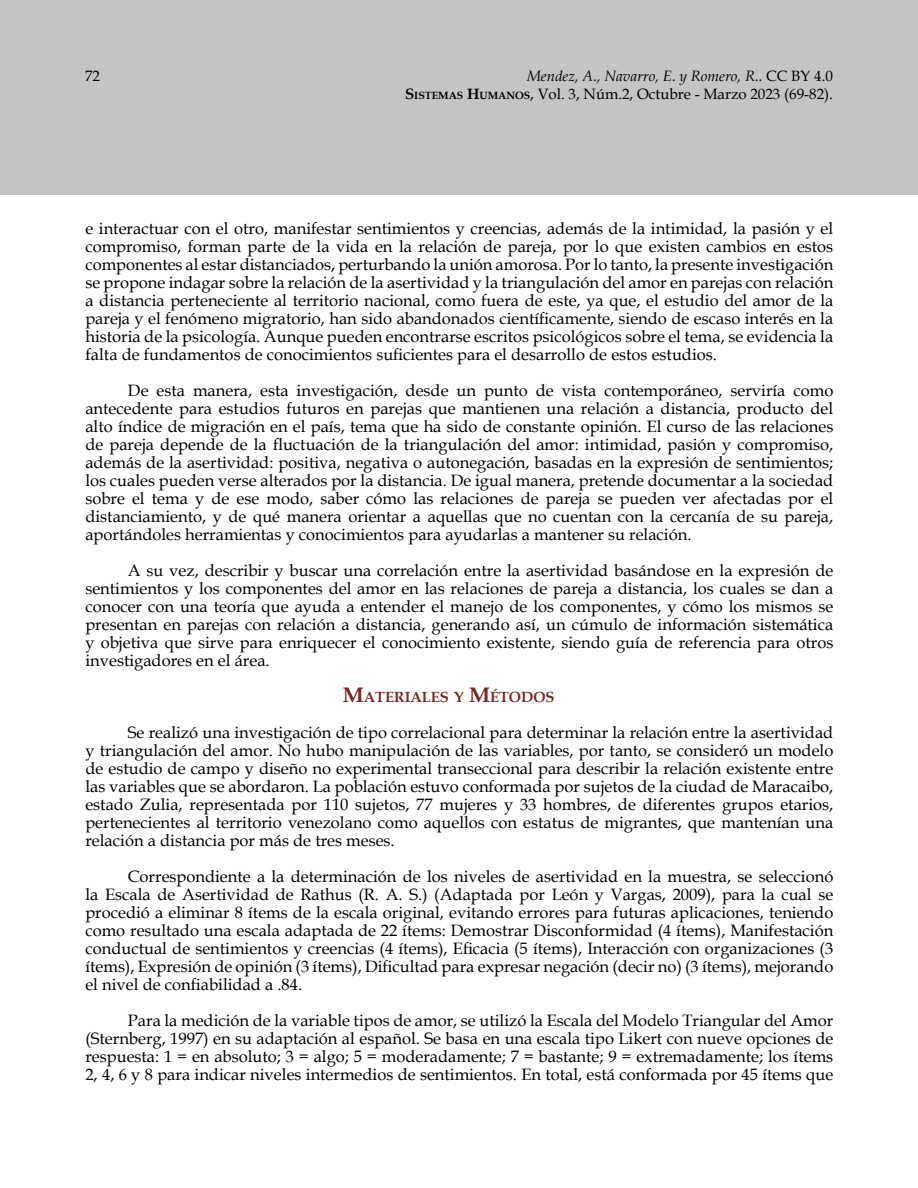
<style>
.page{position:relative;width:918px;height:1188px;background:#fff}
.page>*{position:absolute;margin:0;border:0;box-sizing:border-box;transform-origin:0 0}
.textogeneral{font:16.5px/18px "Book Antiqua";color:#000;text-align:justify}
.t1{font:15px/18px "Book Antiqua";color:#000;text-align:right}
.Titulo_nivel_1{font:700 14.7px "Book Antiqua";color:#7c2521}
.s1{font-style:italic}
.s2{font-weight:700}
.s3{font-weight:700;font-size:10.5px}
.s4{font-size:21px}
</style>
<div class="page">
<div style="left:0;top:0;width:917px;height:195px;background:#c4c4c4"></div>
<p class="t1" style="left:85px;top:67px;width:16px">72</p>
<p class="t1" style="left:405px;top:67px;width:429px"><span class="s1">Mendez, A., Navarro, E. y Romero, R..</span> CC BY 4.0<br><span class="s2">S</span><span class="s3">ISTEMAS</span> <span class="s2">H</span><span class="s3">UMANOS</span>, Vol. 3, Núm.2, Octubre - Marzo 2023 (69-82).</p>
<p class="textogeneral" style="left:85px;top:219px;width:749px">e interactuar con el otro, manifestar sentimientos y creencias, además de la intimidad, la pasión y el compromiso, forman parte de la vida en la relación de pareja, por lo que existen cambios en estos componentes al estar distanciados, perturbando la unión amorosa. Por lo tanto, la presente investigación se propone indagar sobre la relación de la asertividad y la triangulación del amor en parejas con relación a distancia perteneciente al territorio nacional, como fuera de este, ya que, el estudio del amor de la pareja y el fenómeno migratorio, han sido abandonados científicamente, siendo de escaso interés en la historia de la psicología. Aunque pueden encontrarse escritos psicológicos sobre el tema, se evidencia la falta de fundamentos de conocimientos suficientes para el desarrollo de estos estudios.</p>
<p class="textogeneral" style="left:85px;top:381px;width:749px;text-indent:43px">De esta manera, esta investigación, desde un punto de vista contemporáneo, serviría como antecedente para estudios futuros en parejas que mantienen una relación a distancia, producto del alto índice de migración en el país, tema que ha sido de constante opinión. El curso de las relaciones de pareja depende de la fluctuación de la triangulación del amor: intimidad, pasión y compromiso, además de la asertividad: positiva, negativa o autonegación, basadas en la expresión de sentimientos; los cuales pueden verse alterados por la distancia. De igual manera, pretende documentar a la sociedad sobre el tema y de ese modo, saber cómo las relaciones de pareja se pueden ver afectadas por el distanciamiento, y de qué manera orientar a aquellas que no cuentan con la cercanía de su pareja, aportándoles herramientas y conocimientos para ayudarlas a mantener su relación.</p>
<p class="textogeneral" style="left:85px;top:561px;width:749px;text-indent:43px">A su vez, describir y buscar una correlación entre la asertividad basándose en la expresión de sentimientos y los componentes del amor en las relaciones de pareja a distancia, los cuales se dan a conocer con una teoría que ayuda a entender el manejo de los componentes, y cómo los mismos se presentan en parejas con relación a distancia, generando así, un cúmulo de información sistemática y objetiva que sirve para enriquecer el conocimiento existente, siendo guía de referencia para otros investigadores en el área.</p>
<p class="Titulo_nivel_1" style="left:343px;top:687px;width:213px"><span class="s4">M</span>ATERIALES Y <span class="s4">M</span>ÉTODOS</p>
<p class="textogeneral" style="left:85px;top:723px;width:749px;text-indent:43px">Se realizó una investigación de tipo correlacional para determinar la relación entre la asertividad y triangulación del amor. No hubo manipulación de las variables, por tanto, se consideró un modelo de estudio de campo y diseño no experimental transeccional para describir la relación existente entre las variables que se abordaron. La población estuvo conformada por sujetos de la ciudad de Maracaibo, estado Zulia, representada por 110 sujetos, 77 mujeres y 33 hombres, de diferentes grupos etarios, pertenecientes al territorio venezolano como aquellos con estatus de migrantes, que mantenían una relación a distancia por más de tres meses.</p>
<p class="textogeneral" style="left:85px;top:867px;width:749px;text-indent:43px">Correspondiente a la determinación de los niveles de asertividad en la muestra, se seleccionó la Escala de Asertividad de Rathus (R. A. S.) (Adaptada por León y Vargas, 2009), para la cual se procedió a eliminar 8 ítems de la escala original, evitando errores para futuras aplicaciones, teniendo como resultado una escala adaptada de 22 ítems: Demostrar Disconformidad (4 ítems), Manifestación conductual de sentimientos y creencias (4 ítems), Eficacia (5 ítems), Interacción con organizaciones (3 ítems), Expresión de opinión (3 ítems), Dificultad para expresar negación (decir no) (3 ítems), mejorando el nivel de confiabilidad a .84.</p>
<p class="textogeneral" style="left:85px;top:1011px;width:749px;text-indent:43px">Para la medición de la variable tipos de amor, se utilizó la Escala del Modelo Triangular del Amor (Sternberg, 1997) en su adaptación al español. Se basa en una escala tipo Likert con nueve opciones de respuesta: 1 = en absoluto; 3 = algo; 5 = moderadamente; 7 = bastante; 9 = extremadamente; los ítems 2, 4, 6 y 8 para indicar niveles intermedios de sentimientos. En total, está conformada por 45 ítems que</p>
</div>
